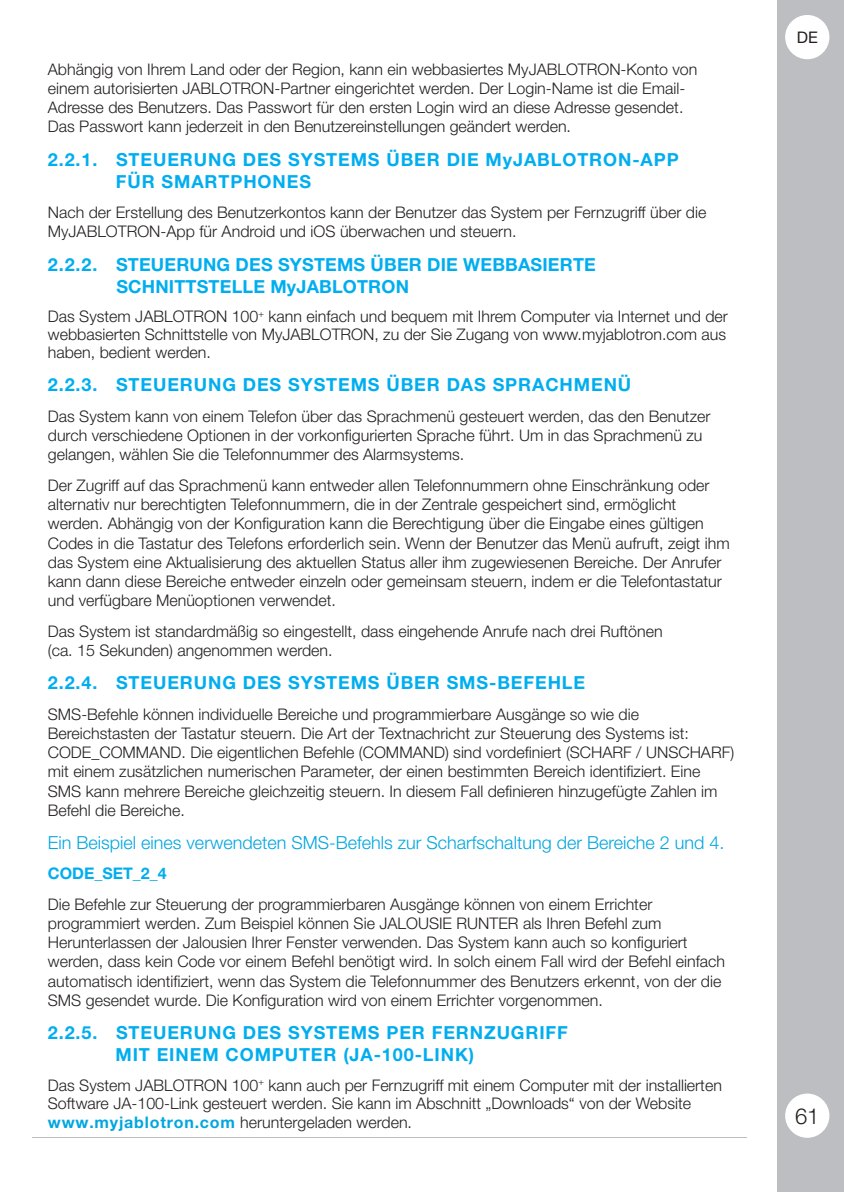
<style>
.page{position:relative;width:844px;height:1192px;background:#fff}
.page>*{position:absolute;margin:0;border:0;box-sizing:border-box;transform-origin:0 0}
.t1{font:300 22px "Helvetica Neue LT Pro";color:#231f20}
.t2{font:700 18px/22px "Helvetica Neue LT Pro";letter-spacing:.05em;color:#00aeef}
.t3{font:300 18px "Helvetica Neue LT Pro";color:#00a6e0}
.t4{font:700 18px/22px "Helvetica Neue LT Pro";letter-spacing:.01em;color:#00aeef}
.t5{font:300 16px/19.2px "Helvetica Neue LT Pro";color:#231f20}
.t6{font:700 16px "Helvetica Neue LT Pro";color:#00aeef}
.t7{font:16px "Helvetica Neue LTCYR";color:#231f20}
.s1{font-weight:700;color:#00a6e0}
</style>
<div class="page">
<div style="left:776px;top:0;width:67px;height:1192px;background:#bdbec1"></div>
<div style="left:786px;top:16px;width:42px;height:42px;background:#fff;border-radius:50%"></div>
<div style="left:785px;top:15px;width:44px;height:44px;border:2px solid #fff;border-radius:50%"></div>
<div style="left:785px;top:1093px;width:44px;height:44px;background:#fff;border-radius:50%"></div>
<p class="t5" style="left:48px;top:61px;width:651px">Abhängig von Ihrem Land oder der Region, kann ein webbasiertes MyJABLOTRON-Konto von einem autorisierten JABLOTRON-Partner eingerichtet werden. Der Login-Name ist die Email-Adresse des Benutzers. Das Passwort für den ersten Login wird an diese Adresse gesendet.<br>Das Passwort kann jederzeit in den Benutzereinstellungen geändert werden.</p>
<p class="t2" style="left:116px;top:150px;width:564px;text-indent:-68px">2.2.1. STEUERUNG DES SYSTEMS ÜBER DIE MyJABLOTRON-APP<br>FÜR SMARTPHONES</p>
<p class="t5" style="left:48px;top:204px;width:659px">Nach der Erstellung des Benutzerkontos kann der Benutzer das System per Fernzugriff über die<br>MyJABLOTRON-App für Android und iOS überwachen und steuern.</p>
<p class="t4" style="left:116px;top:255px;width:481px;text-indent:-69px">2.2.2. STEUERUNG DES SYSTEMS ÜBER DIE WEBBASIERTE<br>SCHNITTSTELLE MyJABLOTRON</p>
<p class="t5" style="left:48px;top:309px;width:681px;line-height:18px;text-align:justify">Das System JABLOTRON 100<sup>+</sup> kann einfach und bequem mit Ihrem Computer via Internet und der webbasierten Schnittstelle von MyJABLOTRON, zu der Sie Zugang von www.myjablotron.com aus haben, bedient werden.</p>
<p class="t2" style="left:48px;top:376px;width:584px">2.2.3. STEUERUNG DES SYSTEMS ÜBER DAS SPRACHMENÜ</p>
<p class="t5" style="left:48px;top:408px;width:664px">Das System kann von einem Telefon über das Sprachmenü gesteuert werden, das den Benutzer durch verschiedene Optionen in der vorkonfigurierten Sprache führt. Um in das Sprachmenü zu gelangen, wählen Sie die Telefonnummer des Alarmsystems.</p>
<p class="t5" style="left:48px;top:477px;width:683px">Der Zugriff auf das Sprachmenü kann entweder allen Telefonnummern ohne Einschränkung oder alternativ nur berechtigten Telefonnummern, die in der Zentrale gespeichert sind, ermöglicht werden. Abhängig von der Konfiguration kann die Berechtigung über die Eingabe eines gültigen Codes in die Tastatur des Telefons erforderlich sein. Wenn der Benutzer das Menü aufruft, zeigt ihm das System eine Aktualisierung des aktuellen Status aller ihm zugewiesenen Bereiche. Der Anrufer kann dann diese Bereiche entweder einzeln oder gemeinsam steuern, indem er die Telefontastatur und verfügbare Menüoptionen verwendet.</p>
<p class="t5" style="left:48px;top:623px;width:616px">Das System ist standardmäßig so eingestellt, dass eingehende Anrufe nach drei Ruftönen (ca. 15 Sekunden) angenommen werden.</p>
<p class="t2" style="left:48px;top:673px;width:538px">2.2.4. STEUERUNG DES SYSTEMS ÜBER SMS-BEFEHLE</p>
<p class="t5" style="left:48px;top:706px;width:687px">SMS-Befehle können individuelle Bereiche und programmierbare Ausgänge so wie die Bereichstasten der Tastatur steuern. Die Art der Textnachricht zur Steuerung des Systems ist:<br>CODE_COMMAND. Die eigentlichen Befehle (COMMAND) sind vordefiniert (SCHARF / UNSCHARF) mit einem zusätzlichen numerischen Parameter, der einen bestimmten Bereich identifiziert. Eine SMS kann mehrere Bereiche gleichzeitig steuern. In diesem Fall definieren hinzugefügte Zahlen im Befehl die Bereiche.</p>
<p class="t3" style="left:48px;top:836px;width:678px">Ein Beispiel eines verwendeten SMS-Befehls zur Scharfschaltung der Bereiche 2 und 4.</p>
<p class="t6" style="left:48px;top:868px;width:120px">CODE_SET_2_4</p>
<p class="t5" style="left:48px;top:896px;width:678px">Die Befehle zur Steuerung der programmierbaren Ausgänge können von einem Errichter programmiert werden. Zum Beispiel können Sie JALOUSIE RUNTER als Ihren Befehl zum Herunterlassen der Jalousien Ihrer Fenster verwenden. Das System kann auch so konfiguriert werden, dass kein Code vor einem Befehl benötigt wird. In solch einem Fall wird der Befehl einfach automatisch identifiziert, wenn das System die Telefonnummer des Benutzers erkennt, von der die SMS gesendet wurde. Die Konfiguration wird von einem Errichter vorgenommen.</p>
<p class="t2" style="left:115px;top:1023px;width:454px;text-indent:-68px">2.2.5. STEUERUNG DES SYSTEMS PER FERNZUGRIFF<br>MIT EINEM COMPUTER (JA-100-LINK)</p>
<p class="t5" style="left:48px;top:1077px;width:675px;line-height:18.6px">Das System JABLOTRON 100<sup>+</sup> kann auch per Fernzugriff mit einem Computer mit der installierten<br>Software JA-100-Link gesteuert werden. Sie kann im Abschnitt „Downloads“ von der Website <span class="s1">www.myjablotron.com</span> heruntergeladen werden.</p>
<p class="t7" style="left:796px;top:31px;width:23px">DE</p>
<h1 class="t1" style="left:794px;top:1107px;width:26px">61</h1>
</div>
